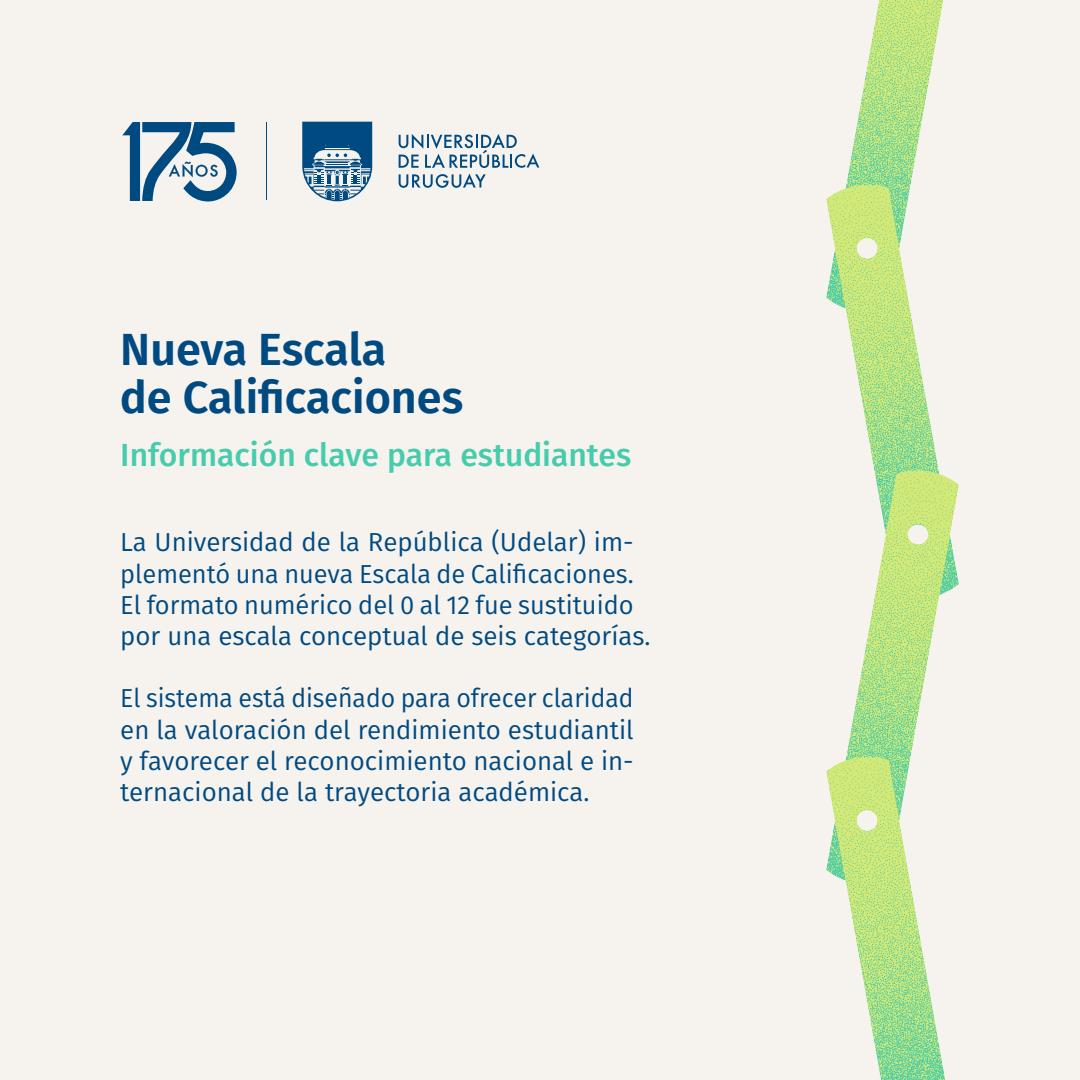
<style>
.page{position:relative;width:1080px;height:1080px;background:#f6f3ee}
.page>*{position:absolute;margin:0;border:0;box-sizing:border-box;transform-origin:0 0}
.t1{font:600 45px/48px "Fira Sans";color:#004a82}
.t2{font:500 32px "Fira Sans";color:#46ccac}
.t3{font:26px/31.2px "Fira Sans";color:#004a82}
.t4{font:26px/31.2px "Fira Sans";color:#004a82;text-align:justify;scale:.96 1}
</style>
<div class="page">
<svg style="left:399px;top:134px;width:140px;height:34px"></svg>
<svg style="left:399px;top:174px;width:87px;height:14px"></svg>
<svg style="left:302px;top:122px;width:70px;height:79px"></svg>
<hr style="left:266px;top:122px;width:1px;height:78px;background:#004a82">
<svg style="left:122px;top:122px;width:115px;height:80px"></svg>
<img style="left:826px;top:0;width:132px;height:1080px">
<h1 class="t1" style="left:120px;top:323px;width:344px">Nueva Escala<br>de Calificaciones</h1>
<p class="t2" style="left:120px;top:429px;width:512px">Información clave para estudiantes</p>
<p class="t3" style="left:120px;top:526px;width:532px">La Universidad de la República (Udelar) im&shy;plementó una nueva Escala de Calificaciones.<br>El formato numérico del 0 al 12 fue sustituido por una escala conceptual de seis categorías.</p>
<p class="t4" style="left:120px;top:682px;width:536px">El sistema está diseñado para ofrecer claridad en la valoración del rendimiento estudiantil y favorecer el reconocimiento nacional e in&shy;ternacional de la trayectoria académica.</p>
</div>
